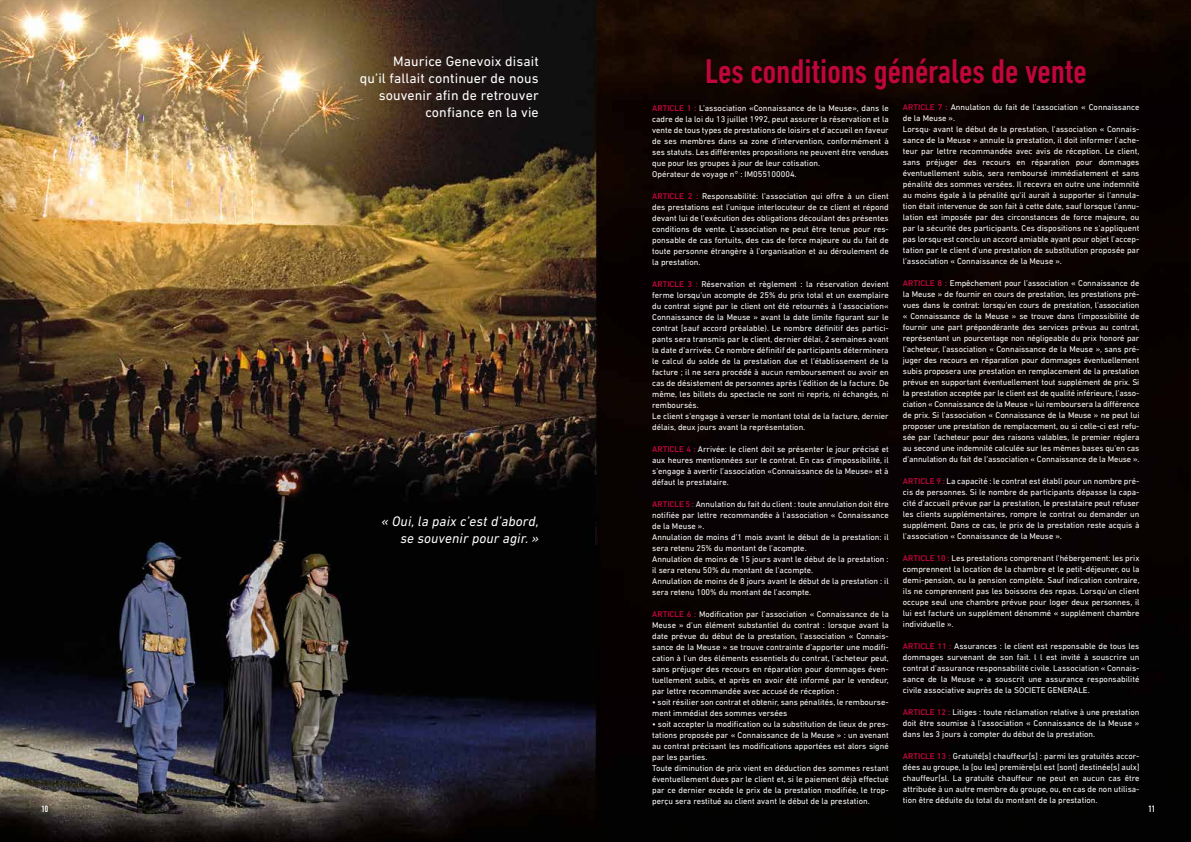
<style>
.page{position:relative;width:1191px;height:842px;background:#fff}
.page>*{position:absolute;margin:0;border:0;box-sizing:border-box;transform-origin:0 0}
.t1{font:500 condensed 35px "DIN Next LT Pro";color:#c0063b}
.t2{font:14px/17px "DIN Next LT Pro";letter-spacing:.01em;color:#fff;text-align:right}
.t3{font:italic 14px/17px "DIN Next LT Pro";letter-spacing:.01em;color:#fff;text-align:right}
.t4{font:700 9px "DIN Condensed";color:#fff}
.t5{font:8.5px/11px "DIN Next LT Pro";color:#fff;text-align:justify}
.s1{font-weight:500;color:#c0063b}
</style>
<div class="page">
<img style="left:601px;top:0;width:590px;height:842px">
<img style="left:0;top:0;width:601px;height:842px">
<p class="t4" style="left:41px;top:802px;width:8px">10</p>
<h2 class="t2" style="left:360px;top:52px;width:180px">Maurice Genevoix disait<br>qu’il fallait continuer de nous souvenir afin de retrouver confiance en la vie</h2>
<h2 class="t3" style="left:381px;top:513px;width:159px">« Oui, la paix c’est d’abord, se souvenir pour agir. »</h2>
<h1 class="t1" style="left:705px;top:52px;width:383px">Les conditions générales de vente</h1>
<p class="t5" style="left:652px;top:102px;width:238px;text-align:left"><span class="s1">ARTICLE 1 :</span> L’association «Connaissance de la Meuse», dans le cadre de la loi du 13 juillet 1992, peut assurer la réservation et la vente de tous types de prestations de loisirs et d’accueil en faveur de ses membres dans sa zone d’intervention, conformément à ses statuts. Les différentes propositions ne peuvent être vendues que pour les groupes à jour de leur cotisation.<br>Opérateur de voyage n° : IM055100004.</p>
<p class="t5" style="left:652px;top:190px;width:238px"><span class="s1">ARTICLE 2 :</span> Responsabilité: l’association qui offre à un client des prestations est l’unique interlocuteur de ce client et répond devant lui de l’exécution des obligations découlant des présentes conditions de vente. L’association ne peut être tenue pour res&shy;ponsable de cas fortuits, des cas de force majeure ou du fait de toute personne étrangère à l’organisation et au déroulement de la prestation.</p>
<p class="t5" style="left:652px;top:278px;width:238px;text-align:left"><span class="s1">ARTICLE 3 :</span> Réservation et règlement : la réservation devient ferme lorsqu’un acompte de 25% du prix total et un exemplaire du contrat signé par le client ont été retournés à l’association« Connaissance de la Meuse » avant la date limite figurant sur le contrat [sauf accord préalable). Le nombre définitif des partici&shy;pants sera transmis par le client, dernier délai, 2 semaines avant la date d’arrivée. Ce nombre définitif de participants déterminera le calcul du solde de la prestation due et l’établissement de la facture ; il ne sera procédé à aucun remboursement ou avoir en cas de désistement de personnes après l’édition de la facture. De même, les billets du spectacle ne sont ni repris, ni échangés, ni remboursés.<br>Le client s’engage à verser le montant total de la facture, dernier délais, deux jours avant la représentation.</p>
<p class="t5" style="left:652px;top:443px;width:238px"><span class="s1">ARTICLE 4 :</span> Arrivée: le client doit se présenter le jour précisé et aux heures mentionnées sur le contrat. En cas d’impossibilité, il s’engage à avertir l’association «Connaissance de la Meuse» et à défaut le prestataire.</p>
<p class="t5" style="left:652px;top:498px;width:238px;text-align:left"><span class="s1">ARTICLE 5 :</span> Annulation du fait du client : toute annulation doit être notifiée par lettre recommandée à l’association « Connaissance de la Meuse ».<br>Annulation de moins d’1 mois avant le début de la prestation: il sera retenu 25% du montant de l’acompte.<br>Annulation de moins de 15 jours avant le début de la prestation : il sera retenu 50% du montant de l’acompte.<br>Annulation de moins de 8 jours avant le début de la prestation : il sera retenu 100% du montant de l’acompte.</p>
<p class="t5" style="left:652px;top:608px;width:238px"><span class="s1">ARTICLE 6 :</span> Modification par l’association « Connaissance de la Meuse » d’un élément substantiel du contrat : lorsque avant la date prévue du début de la prestation, l’association « Connais&shy;sance de la Meuse » se trouve contrainte d’apporter une modifi&shy;cation à l’un des éléments essentiels du contrat, l’acheteur peut, sans préjuger des recours en réparation pour dommages éven&shy;tuellement subis, et après en avoir été informé par le vendeur, par lettre recommandée avec accusé de réception :</p>
<p class="t5" style="left:652px;top:696px;width:237px">• soit résilier son contrat et obtenir, sans pénalités, le rembourse&shy;ment immédiat des sommes versées</p>
<p class="t5" style="left:652px;top:718px;width:238px;text-align:left">• soit accepter la modification ou la substitution de lieux de pres&shy;tations proposée par « Connaissance de la Meuse » : un avenant au contrat précisant les modifications apportées est alors signé par les parties.<br>Toute diminution de prix vient en déduction des sommes restant éventuellement dues par le client et, si le paiement déjà effectué par ce dernier excède le prix de la prestation modifiée, le trop&shy;perçu sera restitué au client avant le début de la prestation.</p>
<p class="t5" style="left:903px;top:102px;width:238px;text-align:left"><span class="s1">ARTICLE 7 :</span> Annulation du fait de l’association « Connaissance de la Meuse ».<br>Lorsqu· avant le début de la prestation, l’association « Connais&shy;sance de la Meuse » annule la prestation, il doit informer l’ache&shy;teur par lettre recommandée avec avis de réception. Le client, sans préjuger des recours en réparation pour dommages éventuellement subis, sera remboursé immédiatement et sans pénalité des sommes versées. Il recevra en outre une indemnité au moins égale à la pénalité qu’il aurait à supporter si l’annula&shy;tion était intervenue de son fait à cette date, sauf lorsque l’annu&shy;lation est imposée par des circonstances de force majeure, ou par la sécurité des participants. Ces dispositions ne s’appliquent pas lorsqu·est conclu un accord amiable ayant pour objet l’accep&shy;tation par le client d’une prestation de substitution proposée par l’association « Connaissance de la Meuse ».</p>
<p class="t5" style="left:903px;top:278px;width:238px"><span class="s1">ARTICLE 8 :</span> Empêchement pour l’association « Connaissance de la Meuse » de fournir en cours de prestation, les prestations pré&shy;vues dans le contrat: lorsqu’en cours de prestation, l’association « Connaissance de la Meuse » se trouve dans l’impossibilité de fournir une part prépondérante des services prévus au contrat, représentant un pourcentage non négligeable du prix honoré par l’acheteur, l’association « Connaissance de la Meuse », sans pré&shy;juger des recours en réparation pour dommages éventuellement subis proposera une prestation en remplacement de la prestation prévue en supportant éventuellement tout supplément de prix. Si la prestation acceptée par le client est de qualité inférieure, l’asso&shy;ciation « Connaissance de la Meuse » lui remboursera la différence de prix. Si l’association « Connaissance de la Meuse » ne peut lui proposer une prestation de remplacement, ou si celle-ci est refu&shy;sée par l’acheteur pour des raisons valables, le premier réglera au second une indemnité calculée sur les mêmes bases qu’en cas d’annulation du fait de l’association « Connaissance de la Meuse ».</p>
<p class="t5" style="left:903px;top:476px;width:238px"><span class="s1">ARTICLE 9 :</span> La capacité : le contrat est établi pour un nombre pré&shy;cis de personnes. Si le nombre de participants dépasse la capa&shy;cité d’accueil prévue par la prestation, le prestataire peut refuser les clients supplémentaires, rompre le contrat ou demander un supplément. Dans ce cas, le prix de la prestation reste acquis à l’association « Connaissance de la Meuse ».</p>
<p class="t5" style="left:903px;top:553px;width:238px"><span class="s1">ARTICLE 10 :</span> Les prestations comprenant l’hébergement: les prix comprennent la location de la chambre et le petit-déjeuner, ou la demi-pension, ou la pension complète. Sauf indication contraire, ils ne comprennent pas les boissons des repas. Lorsqu’un client occupe seul une chambre prévue pour loger deux personnes, il lui est facturé un supplément dénommé « supplément chambre individuelle ».</p>
<p class="t5" style="left:903px;top:641px;width:238px"><span class="s1">ARTICLE 11 :</span> Assurances : le client est responsable de tous les dommages survenant de son fait. l l est invité à souscrire un contrat d’assurance responsabilité civile. Lassociation « Connais&shy;sance de la Meuse » a souscrit une assurance responsabilité civile associative auprès de la SOCIETE GENERALE.</p>
<p class="t5" style="left:903px;top:707px;width:238px"><span class="s1">ARTICLE 12 :</span> Litiges : toute réclamation relative à une prestation doit être soumise à l’association « Connaissance de la Meuse » dans les 3 jours à compter du début de la prestation.</p>
<p class="t5" style="left:903px;top:751px;width:238px"><span class="s1">ARTICLE 13 :</span> Gratuité[s] chauffeur[s] : parmi les gratuités accor&shy;dées au groupe, la [ou les] première[sl est [sont] destinée[s] aulx] chauffeur[sl. La gratuité chauffeur ne peut en aucun cas être attribuée à un autre membre du groupe, ou, en cas de non utilisa&shy;tion être déduite du total du montant de la prestation.</p>
<p class="t4" style="left:1148px;top:802px;width:8px">11</p>
</div>
